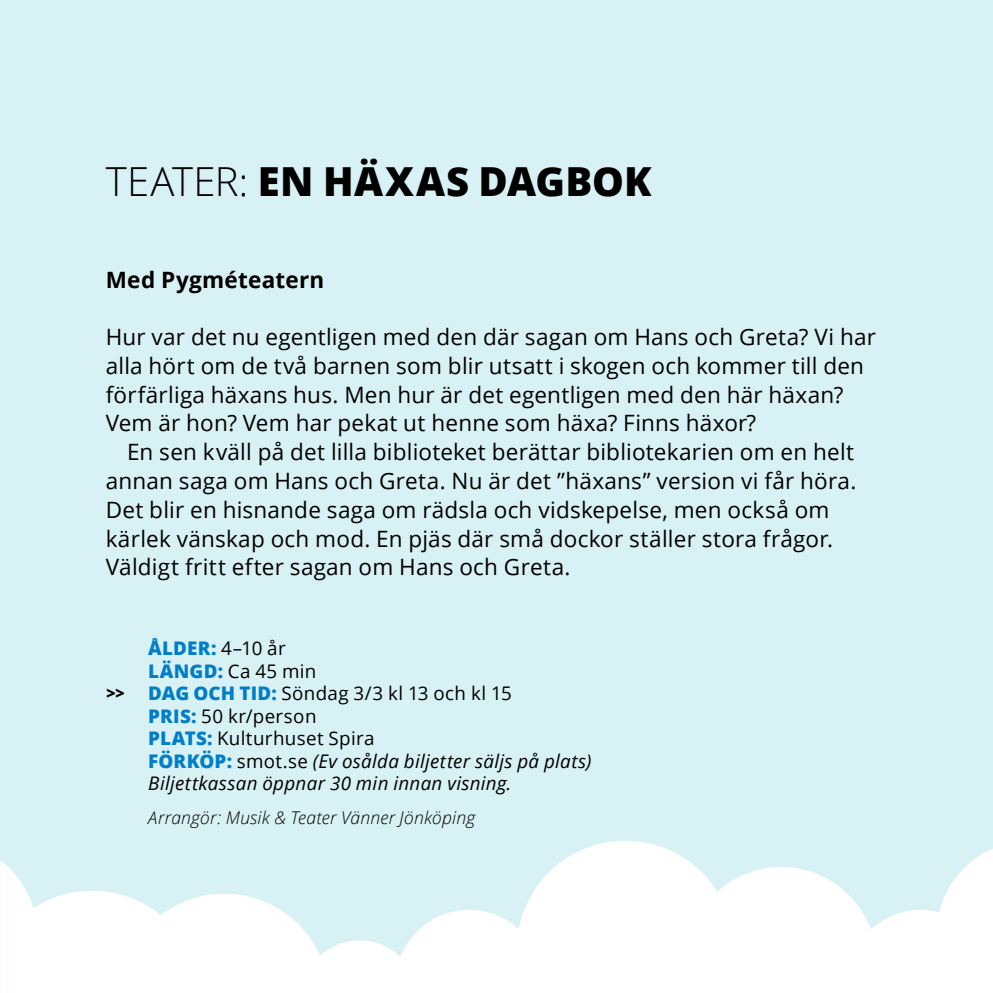
<style>
.page{position:relative;width:993px;height:993px;background:#fff}
.page>*{position:absolute;margin:0;border:0;box-sizing:border-box;transform-origin:0 0}
.t1{font:800 40px "Open Sans";letter-spacing:.01em;color:#000}
.t2{font:22.5px/28.8px "Open Sans";letter-spacing:.01em;color:#000}
.t3{font:700 22.5px "Open Sans";letter-spacing:.01em;color:#000}
.t4{font:italic 18.75px/22.5px "Open Sans";letter-spacing:.015em;color:#000}
.t5{font:italic 300 17.5px "Open Sans";letter-spacing:.015em;color:#000}
.t6{font:800 16.25px "Open Sans";color:#000}
.s1{font-weight:300}
.s2{font-weight:800;font-style:normal;color:#007fc8}
.s3{font-style:normal}
</style>
<div class="page">
<div style="left:0;top:0;width:992px;height:992px;background:#d8f1f5"></div>
<svg style="left:0;top:841px;width:992px;height:151px;fill:#fff"></svg>
<h1 class="t1" style="left:106px;top:151px;width:547px"><span class="s1">TEATER:</span> EN HÄXAS DAGBOK</h1>
<p class="t3" style="left:106px;top:263px;width:220px">Med Pygméteatern</p>
<p class="t2" style="left:106px;top:322px;width:771px">Hur var det nu egentligen med den där sagan om Hans och Greta? Vi har alla hört om de två barnen som blir utsatt i skogen och kommer till den förfärliga häxans hus. Men hur är det egentligen med den här häxan?<br>Vem är hon? Vem har pekat ut henne som häxa? Finns häxor?</p>
<p class="t2" style="left:106px;top:437px;width:751px;text-indent:21px">En sen kväll på det lilla biblioteket berättar bibliotekarien om en helt annan saga om Hans och Greta. Nu är det ”häxans” version vi får höra.<br>Det blir en hisnande saga om rädsla och vidskepelse, men också om kärlek vänskap och mod. En pjäs där små dockor ställer stora frågor.<br>Väldigt fritt efter sagan om Hans och Greta.</p>
<p class="t6" style="left:106px;top:680px;width:20px">&gt;&gt;</p>
<p class="t4" style="left:148px;top:636px;width:444px"><span class="s2">ÅLDER:</span> <span class="s3">4–10 år<br></span><span class="s2">LÄNGD:</span> <span class="s3">Ca 45 min<br></span><span class="s2">DAG OCH TID:</span> <span class="s3">Söndag 3/3 kl 13 och kl 15<br></span><span class="s2">PRIS:</span> <span class="s3">50 kr/person<br></span><span class="s2">PLATS:</span> <span class="s3">Kulturhuset Spira<br></span><span class="s2">FÖRKÖP:</span> <span class="s3">smot.se</span> (Ev osålda biljetter säljs på plats)<br>Biljettkassan öppnar 30 min innan visning.</p>
<p class="t5" style="left:148px;top:805px;width:328px">Arrangör: Musik &amp; Teater Vänner Jönköping</p>
</div>
